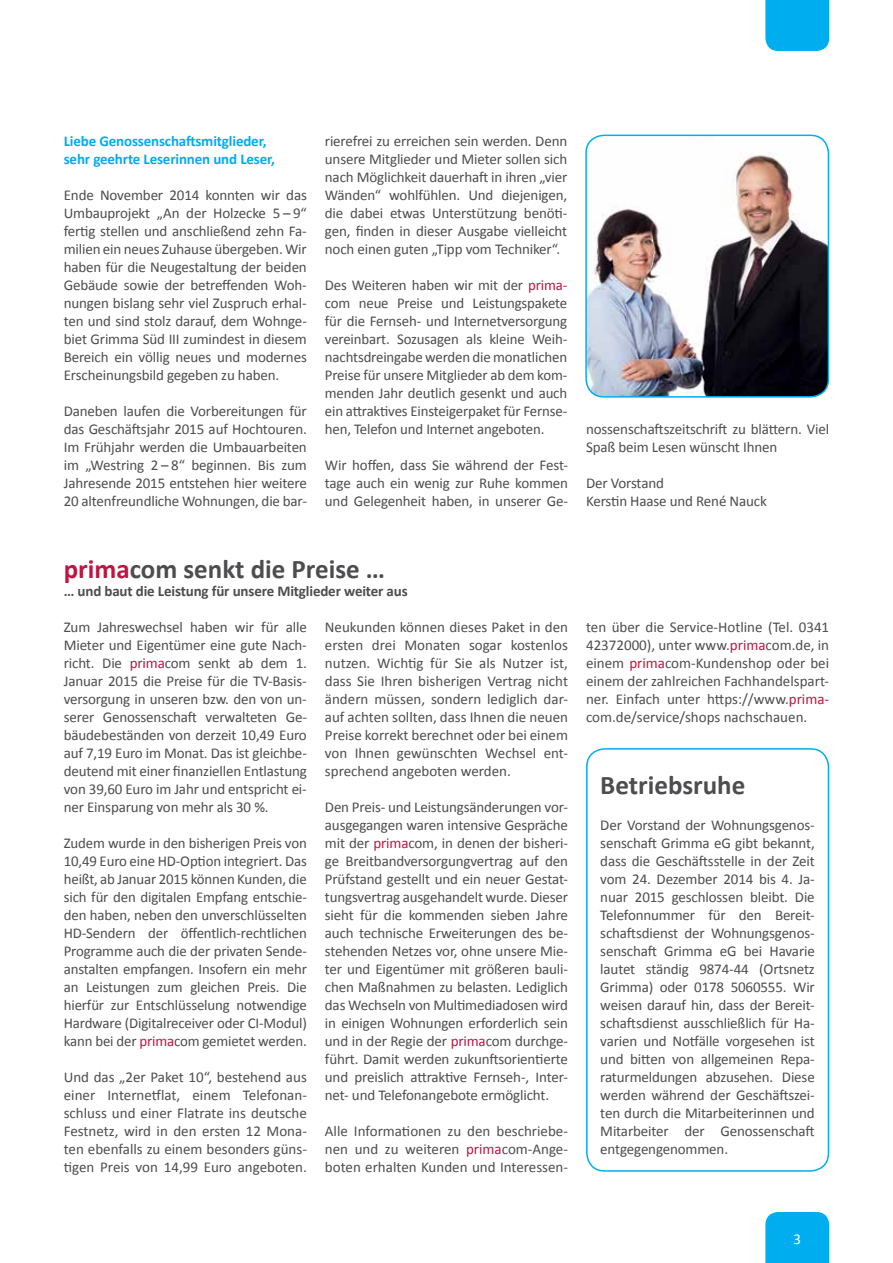
<style>
.page{position:relative;width:893px;height:1263px;background:#fff}
.page>*{position:absolute;margin:0;border:0;box-sizing:border-box;transform-origin:0 0}
.t1{font:700 27px "Calibri";color:#4d4d4f}
.t2{font:15px/18px "Calibri";letter-spacing:-.01em;color:#4d4d4f;text-align:justify}
.t3{font:700 15px/18px "Calibri";letter-spacing:-.01em;color:#00aeef}
.t4{font:700 15px "Calibri";letter-spacing:-.01em;color:#4d4d4f}
.t5{font:15px "Calibri";color:#fff}
.s1{color:#bd1642}
</style>
<div class="page">
<div style="left:765px;top:1212px;width:64px;height:51px;background:#00aeef"></div>
<div style="left:765px;top:0;width:64px;height:51px;background:#00aeef"></div>
<div style="left:586px;top:748px;width:243px;height:424px;border:2px solid #00aeef;border-radius:18px"></div>
<img style="left:586px;top:135px;width:242px;height:260px">
<div style="left:585px;top:135px;width:244px;height:263px;border:2px solid #00aeef;border-radius:18px"></div>
<p class="t3" style="left:64px;top:132px;width:213px">Liebe Genossenschaftsmitglieder, sehr geehrte Leserinnen und Leser,</p>
<p class="t2" style="left:64px;top:186px;width:245px">Ende November 2014 konnten wir das Umbauprojekt „An der Holzecke 5 – 9“ fertig stellen und anschließend zehn Fa&shy;milien ein neues Zuhause übergeben. Wir haben für die Neugestaltung der beiden Gebäude sowie der betreffenden Woh&shy;nungen bislang sehr viel Zuspruch erhal&shy;ten und sind stolz darauf, dem Wohnge&shy;biet Grimma Süd III zumindest in diesem Bereich ein völlig neues und modernes Erscheinungsbild gegeben zu haben.</p>
<p class="t2" style="left:64px;top:402px;width:245px">Daneben laufen die Vorbereitungen für das Geschäftsjahr 2015 auf Hochtouren.<br>Im Frühjahr werden die Umbauarbeiten im „Westring 2 – 8“ beginnen. Bis zum Jahresende 2015 entstehen hier weitere 20 altenfreundliche Wohnungen, die bar-</p>
<p class="t2" style="left:325px;top:132px;width:244px">rierefrei zu erreichen sein werden. Denn unsere Mitglieder und Mieter sollen sich nach Möglichkeit dauerhaft in ihren „vier Wänden“ wohlfühlen. Und diejenigen, die dabei etwas Unterstützung benöti&shy;gen, finden in dieser Ausgabe vielleicht noch einen guten „Tipp vom Techniker“.</p>
<p class="t2" style="left:325px;top:276px;width:244px">Des Weiteren haben wir mit der <span class="s1">prima&shy;</span>com neue Preise und Leistungspakete für die Fernseh- und Internetversorgung vereinbart. Sozusagen als kleine Weih&shy;nachtsdreingabe werden die monatlichen Preise für unsere Mitglieder ab dem kom&shy;menden Jahr deutlich gesenkt und auch ein attraktives Einsteigerpaket für Fernse&shy;hen, Telefon und Internet angeboten.</p>
<p class="t2" style="left:325px;top:456px;width:245px">Wir hoffen, dass Sie während der Fest&shy;tage auch ein wenig zur Ruhe kommen und Gelegenheit haben, in unserer Ge-</p>
<p class="t2" style="left:586px;top:420px;width:245px">nossenschaftszeitschrift zu blättern. Viel<br>Spaß beim Lesen wünscht Ihnen</p>
<p class="t2" style="left:586px;top:474px;width:182px">Der Vorstand<br>Kerstin Haase und René Nauck</p>
<h1 class="t1" style="left:64px;top:551px;width:323px"><span class="s1">prima</span>com senkt die Preise …</h1>
<p class="t4" style="left:64px;top:581px;width:345px">… und baut die Leistung für unsere Mitglieder weiter aus</p>
<p class="t2" style="left:64px;top:618px;width:245px">Zum Jahreswechsel haben wir für alle Mieter und Eigentümer eine gute Nach&shy;richt. Die <span class="s1">prima</span>com senkt ab dem 1.<br>Januar 2015 die Preise für die TV-Basis&shy;versorgung in unseren bzw. den von un&shy;serer Genossenschaft verwalteten Ge&shy;bäudebeständen von derzeit 10,49 Euro auf 7,19 Euro im Monat. Das ist gleichbe&shy;deutend mit einer finanziellen Entlastung von 39,60 Euro im Jahr und entspricht ei&shy;ner Einsparung von mehr als 30 %.</p>
<p class="t2" style="left:64px;top:834px;width:245px">Zudem wurde in den bisherigen Preis von 10,49 Euro eine HD-Option integriert. Das heißt, ab Januar 2015 können Kunden, die sich für den digitalen Empfang entschie&shy;den haben, neben den unverschlüsselten HD-Sendern der öffentlich-rechtlichen Programme auch die der privaten Sende&shy;anstalten empfangen. Insofern ein mehr an Leistungen zum gleichen Preis. Die hierfür zur Entschlüsselung notwendige Hardware (Digitalreceiver oder CI-Modul) kann bei der <span class="s1">prima</span>com gemietet werden.</p>
<p class="t2" style="left:64px;top:1068px;width:245px">Und das „2er Paket 10“, bestehend aus einer Internetflat, einem Telefonan&shy;schluss und einer Flatrate ins deutsche Festnetz, wird in den ersten 12 Mona&shy;ten ebenfalls zu einem besonders güns&shy;tigen Preis von 14,99 Euro angeboten.</p>
<p class="t2" style="left:325px;top:618px;width:245px">Neukunden können dieses Paket in den ersten drei Monaten sogar kostenlos nutzen. Wichtig für Sie als Nutzer ist, dass Sie Ihren bisherigen Vertrag nicht ändern müssen, sondern lediglich dar&shy;auf achten sollten, dass Ihnen die neuen Preise korrekt berechnet oder bei einem von Ihnen gewünschten Wechsel ent&shy;sprechend angeboten werden.</p>
<p class="t2" style="left:325px;top:798px;width:245px">Den Preis- und Leistungsänderungen vor&shy;ausgegangen waren intensive Gespräche mit der <span class="s1">prima</span>com, in denen der bisheri&shy;ge Breitbandversorgungvertrag auf den Prüfstand gestellt und ein neuer Gestat&shy;tungsvertrag ausgehandelt wurde. Dieser sieht für die kommenden sieben Jahre auch technische Erweiterungen des be&shy;stehenden Netzes vor, ohne unsere Mie&shy;ter und Eigentümer mit größeren bauli&shy;chen Maßnahmen zu belasten. Lediglich das Wechseln von Multimediadosen wird in einigen Wohnungen erforderlich sein und in der Regie der <span class="s1">prima</span>com durchge&shy;führt. Damit werden zukunftsorientierte und preislich attraktive Fernseh-, Inter&shy;net- und Telefonangebote ermöglicht.</p>
<p class="t2" style="left:325px;top:1122px;width:245px">Alle Informationen zu den beschriebe&shy;nen und zu weiteren <span class="s1">prima</span>com-Ange&shy;boten erhalten Kunden und Interessen-</p>
<p class="t2" style="left:586px;top:618px;width:245px">ten über die Service-Hotline (Tel. 0341<br>42372000), unter www.<span class="s1">prima</span>com.de, in einem <span class="s1">prima</span>com-Kundenshop oder bei einem der zahlreichen Fachhandelspart&shy;ner. Einfach unter https://www.<span class="s1">prima&shy;</span>com.de/service/shops nachschauen.</p>
<h1 class="t1" style="left:600px;top:767px;width:147px">Betriebsruhe</h1>
<p class="t2" style="left:600px;top:816px;width:216px">Der Vorstand der Wohnungsgenos&shy;senschaft Grimma eG gibt bekannt, dass die Geschäftsstelle in der Zeit vom 24. Dezember 2014 bis 4. Ja&shy;nuar 2015 geschlossen bleibt. Die Telefonnummer für den Bereit&shy;schaftsdienst der Wohnungsgenos&shy;senschaft Grimma eG bei Havarie lautet ständig 9874-44 (Ortsnetz Grimma) oder 0178 5060555. Wir weisen darauf hin, dass der Bereit&shy;schaftsdienst ausschließlich für Ha&shy;varien und Notfälle vorgesehen ist und bitten von allgemeinen Repa&shy;raturmeldungen abzusehen. Diese werden während der Geschäftszei&shy;ten durch die Mitarbeiterinnen und Mitarbeiter der Genossenschaft entgegengenommen.</p>
<p class="t5" style="left:794px;top:1229px;width:9px">3</p>
</div>
